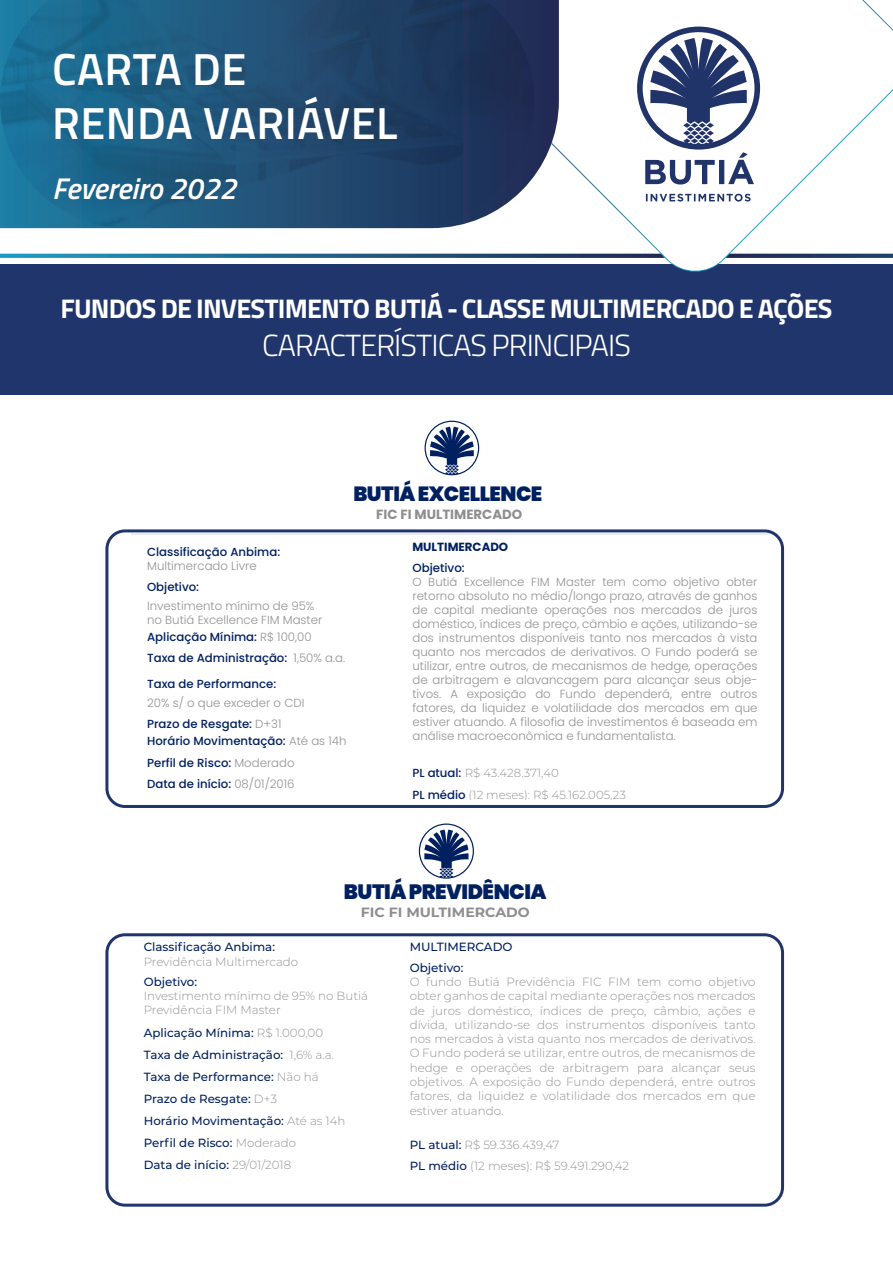
<style>
.page{position:relative;width:893px;height:1263px;background:#fff}
.page>*{position:absolute;margin:0;border:0;box-sizing:border-box;transform-origin:0 0}
.t1{font:600 45px "Titillium Web";letter-spacing:.01em;color:#fff}
.t2{font:300 30.6px "Titillium Web";letter-spacing:-.03em;color:#fff}
.t3{font:italic 600 30px "Titillium Web";color:#fff}
.t4{font:700 27px "Titillium Web";letter-spacing:-.03em;color:#fff}
.t5{font:900 20.7px "Poppins";letter-spacing:-.025em;color:#002060}
.t6{font:900 20.55px "Poppins";letter-spacing:-.025em;color:#002060}
.t7{font:700 13.35px "Poppins";color:#8e8e8e}
.t8{font:700 13.35px "Montserrat";color:#8e8e8e;scale:1.05 1}
.t9{font:300 11.85px/14.2px "Montserrat";color:#939393}
.t10{font:500 11.85px/22.2px "Montserrat";color:#002060}
.t11{font:700 11.85px/20.2px "Poppins";color:#002060}
.t12{font:300 11.7px/14.1px "Poppins";color:#939393}
.t13{font:500 11.7px/14.1px "Poppins";color:#002060}
.t14{font:300 11.7px/21.9px "Montserrat";color:#939393}
.s1{font-weight:300;color:#939393}
.s2{font-weight:500;color:#002060}
.s3{font-weight:500}
.s4{font-family:"Poppins";font-weight:500;color:#002060}
</style>
<div class="page">
<div style="left:0;top:265px;width:893px;height:130px;background:#20356b"></div>
<div style="left:425px;top:421px;width:54px;height:54px;border:1px solid #002060;border-radius:50%"></div>
<svg style="left:430px;top:427px;width:44px;height:47px"></svg>
<svg style="left:132px;top:533px;width:638px;height:2px"></svg>
<div style="left:105px;top:529px;width:679px;height:279px;border:3px solid #20356b;border-radius:18px"></div>
<svg style="left:549px;top:0;width:344px;height:272px"></svg>
<svg style="left:0;top:0;width:559px;height:228px;background:#265479"></svg>
<svg style="left:637px;top:27px;width:123px;height:175px"></svg>
<svg style="left:0;top:254px;width:665px;height:4px;background:#256389"></svg>
<svg style="left:726px;top:254px;width:167px;height:4px"></svg>
<div style="left:419px;top:823px;width:55px;height:56px;border:1px solid #002060;border-radius:50%"></div>
<svg style="left:424px;top:829px;width:44px;height:49px"></svg>
<div style="left:105px;top:933px;width:679px;height:274px;border:3px solid #20356b;border-radius:18px"></div>
<p class="t1" style="left:52px;top:35px;width:196px">CARTA DE</p>
<p class="t1" style="left:52px;top:89px;width:347px">RENDA VARIÁVEL</p>
<p class="t3" style="left:52px;top:166px;width:186px">Fevereiro 2022</p>
<p class="t4" style="left:60px;top:288px;width:773px">FUNDOS DE INVESTIMENTO BUTIÁ - CLASSE MULTIMERCADO E AÇÕES</p>
<p class="t2" style="left:262px;top:323px;width:370px">CARACTERÍSTICAS PRINCIPAIS</p>
<p class="t6" style="left:353px;top:482px;width:191px">BUTIÁ EXCELLENCE</p>
<p class="t7" style="left:376px;top:507px;width:148px">FIC FI MULTIMERCADO</p>
<p class="t13" style="left:147px;top:545px;width:135px">Classificação Anbima:<br><span class="s1">Multimercado Livre</span></p>
<p class="t12" style="left:147px;top:578px;width:169px;line-height:18.8px"><span class="s2">Objetivo:<br></span>Investimento mínimo de 95%</p>
<p class="t12" style="left:147px;top:612px;width:177px;line-height:16.6px">no Butiá Excellence FIM Master<br><span class="s2">Aplicação Mínima:</span> R$ 100,00</p>
<p class="t13" style="left:147px;top:651px;width:200px">Taxa de Administração: <span class="s1">1,50% a.a.</span></p>
<p class="t12" style="left:147px;top:675px;width:159px;line-height:18.8px"><span class="s2">Taxa de Performance:<br></span>20% s/ o que exceder o CDI</p>
<p class="t13" style="left:147px;top:716px;width:201px;line-height:17.2px">Prazo de Resgate: <span class="s1">D+31<br></span>Horário Movimentação: <span class="s1">Até as 14h</span></p>
<p class="t13" style="left:147px;top:752px;width:149px;line-height:21.3px">Perfil de Risco: <span class="s1">Moderado<br></span>Data de início: <span class="s1">08/01/2016</span></p>
<p class="t11" style="left:412px;top:537px;width:97px">MULTIMERCADO<br><span class="s3">Objetivo:</span></p>
<p class="t12" style="left:412px;top:574px;width:347px;text-align:justify">O Butiá Excellence FIM Master tem como objetivo obter retorno absoluto no médio/longo prazo, através de ganhos de capital mediante operações nos mercados de juros doméstico, índices de preço, câmbio e ações, utilizando-se dos instrumentos disponíveis tanto nos mercados à vista quanto nos mercados de derivativos. O Fundo poderá se utilizar, entre outros, de mecanismos de hedge, operações de arbitragem e alavancagem para alcançar seus obje&shy;tivos. A exposição do Fundo dependerá, entre outros fatores, da liquidez e volatilidade dos mercados em que estiver atuando. A filosofia de investimentos é baseada em análise macroeconômica e fundamentalista.</p>
<p class="t14" style="left:412px;top:761px;width:215px"><span class="s4">PL atual:</span> R$ 43.428.371,40<br><span class="s4">PL médio</span> (12 meses): R$ 45.162.005,23</p>
<p class="t5" style="left:344px;top:880px;width:204px">BUTIÁ PREVIDÊNCIA</p>
<p class="t8" style="left:361px;top:902px;width:163px">FIC FI MULTIMERCADO</p>
<p class="t9" style="left:144px;top:939px;width:156px"><span class="s2">Classificação Anbima:<br></span>Previdência Multimercado</p>
<p class="t9" style="left:144px;top:974px;width:226px"><span class="s2">Objetivo:<br></span>Investimento mínimo de 95% no Butiá<br>Previdência FIM Master</p>
<p class="t10" style="left:144px;top:1021px;width:203px">Aplicação Mínima: <span class="s1">R$ 1.000,00<br></span>Taxa de Administração: <span class="s1">1,6% a.a.<br></span>Taxa de Performance: <span class="s1">Não há<br></span>Prazo de Resgate: <span class="s1">D+3<br></span>Horário Movimentação: <span class="s1">Até as 14h<br></span>Perfil de Risco: <span class="s1">Moderado<br></span>Data de início: <span class="s1">29/01/2018</span></p>
<p class="t10" style="left:410px;top:936px;width:104px;line-height:20.4px">MULTIMERCADO<br>Objetivo:</p>
<p class="t9" style="left:410px;top:974px;width:347px;text-align:justify">O fundo Butiá Previdência FIC FIM tem como objetivo obter ganhos de capital mediante operações nos mercados de juros doméstico, índices de preço, câmbio, ações e dívida, utilizando-se dos instrumentos disponíveis tanto nos mercados à vista quanto nos mercados de derivativos.<br>O Fundo poderá se utilizar, entre outros, de mecanismos de hedge e operações de arbitragem para alcançar seus objetivos. A exposição do Fundo dependerá, entre outros fatores, da liquidez e volatilidade dos mercados em que estiver atuando.</p>
<p class="t9" style="left:410px;top:1134px;width:221px;line-height:20.4px"><span class="s2">PL atual:</span> R$ 59.336.439,47<br><span class="s2">PL médio</span> (12 meses): R$ 59.491.290,42</p>
</div>
